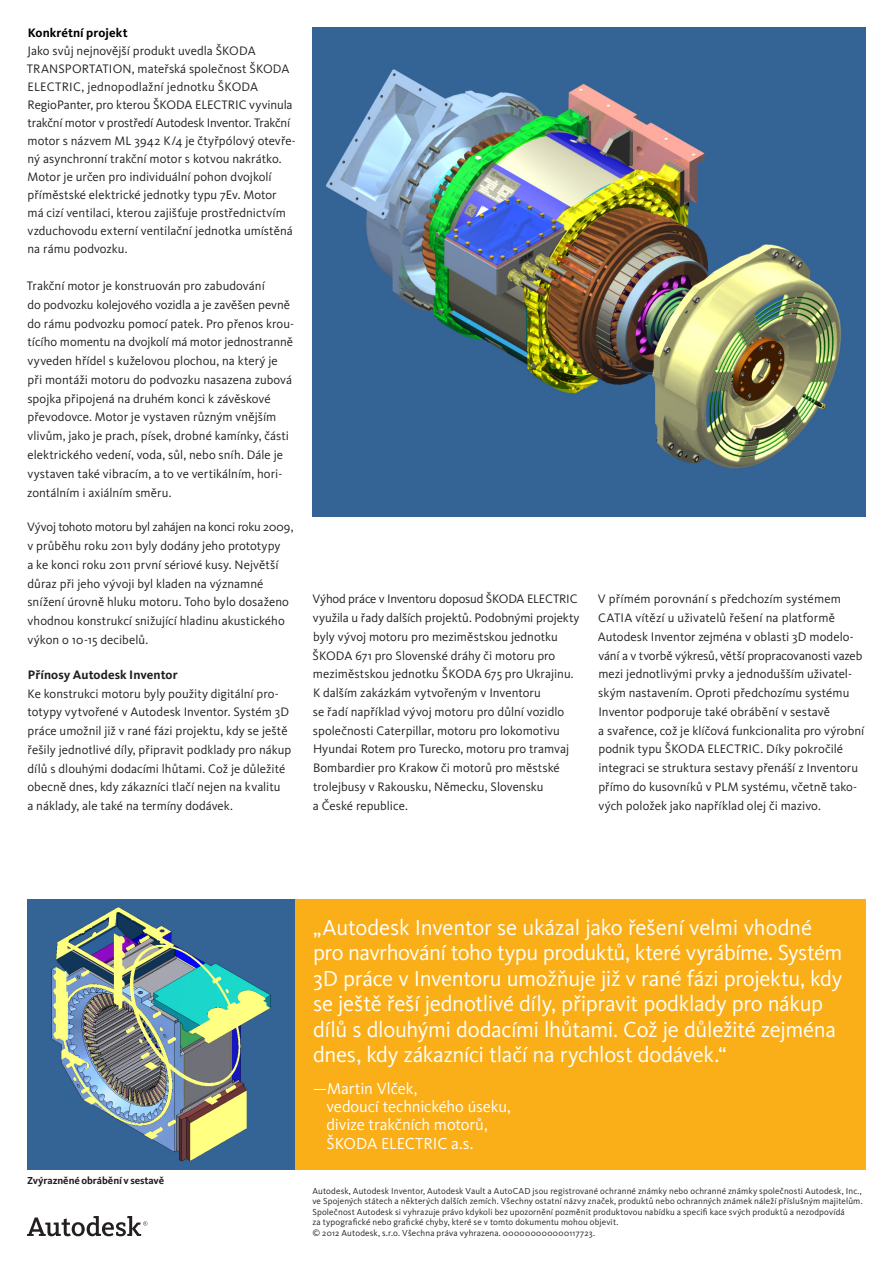
<style>
.page{position:relative;width:893px;height:1263px;background:#fff}
.page>*{position:absolute;margin:0;border:0;box-sizing:border-box;transform-origin:0 0}
.Quote_-_Text{font:22.5px/25.5px "Kievit Pro";letter-spacing:-.015em;color:#fff}
.Quote_-_Attribution{font:16.5px/18px "Kievit Pro";letter-spacing:-.01em;color:#fff}
.Body_-_Text{font:12.75px/18.8px "Kievit Pro";color:#231f20}
.Body_-_Subhead{font:700 12.75px "Kievit Pro";letter-spacing:.005em;color:#000002}
.Body_-_Text-2{font:700 10.5px "Kievit Pro";letter-spacing:-.01em;color:#231f20}
.Tradegraph{font:9px/10.5px "Kievit Pro";letter-spacing:.015em;color:#231f20}
.s1{font-weight:700}
</style>
<div class="page">
<img style="left:312px;top:27px;width:554px;height:490px">
<img style="left:27px;top:900px;width:268px;height:270px">
<div style="left:295px;top:900px;width:571px;height:270px;background:#faaf18"></div>
<svg style="left:27px;top:1216px;width:120px;height:20px"></svg>
<p class="Body_-_Subhead" style="left:28px;top:25px;width:101px">Konkrétní projekt</p>
<p class="Body_-_Text" style="left:27px;top:41px;width:270px;line-height:18px">Jako svůj nejnovější produkt uvedla ŠKODA TRANSPORTATION, mateřská společnost ŠKODA ELECTRIC, jednopodlažní jednotku ŠKODA RegioPanter, pro kterou ŠKODA ELECTRIC vyvinula trakční motor v prostředí Autodesk Inventor. Trakční motor s názvem ML 3942 K/4 je čtyřpólový otevře&shy;ný asynchronní trakční motor s kotvou nakrátko.<br>Motor je určen pro individuální pohon dvojkolí příměstské elektrické jednotky typu 7Ev. Motor<br>má cizí ventilaci, kterou zajišťuje prostřednictvím vzduchovodu externí ventilační jednotka umístěná na rámu podvozku.</p>
<p class="Body_-_Text" style="left:27px;top:276px;width:269px">Trakční motor je konstruován pro zabudování<br>do podvozku kolejového vozidla a je zavěšen pevně do rámu podvozku pomocí patek. Pro přenos krou&shy;tícího momentu na dvojkolí má motor jednostranně vyveden hřídel s kuželovou plochou, na který je při montáži motoru do podvozku nasazena zubová spojka připojená na druhém konci k závěskové převodovce. Motor je vystaven různým vnějším vlivům, jako je prach, písek, drobné kamínky, části elektrického vedení, voda, sůl, nebo sníh. Dále je vystaven také vibracím, a to ve vertikálním, hori&shy;zontálním i axiálním směru.</p>
<p class="Body_-_Text" style="left:27px;top:518px;width:268px">Vývoj tohoto motoru byl zahájen na konci roku 2009, v průběhu roku 2011 byly dodány jeho prototypy<br>a ke konci roku 2011 první sériové kusy. Největší důraz při jeho vývoji byl kladen na významné snížení úrovně hluku motoru. Toho bylo dosaženo vhodnou konstrukcí snižující hladinu akustického výkon o 10-15 decibelů.</p>
<p class="Body_-_Text" style="left:27px;top:665px;width:265px"><span class="s1">Přínosy Autodesk Inventor<br></span>Ke konstrukci motoru byly použity digitální pro&shy;totypy vytvořené v Autodesk Inventor. Systém 3D práce umožnil již v rané fázi projektu, kdy se ještě řešily jednotlivé díly, připravit podklady pro nákup dílů s dlouhými dodacími lhůtami. Což je důležité obecně dnes, kdy zákazníci tlačí nejen na kvalitu<br>a náklady, ale také na termíny dodávek.</p>
<p class="Body_-_Text" style="left:312px;top:590px;width:269px">Výhod práce v Inventoru doposud ŠKODA ELECTRIC využila u řady dalších projektů. Podobnými projekty byly vývoj motoru pro meziměstskou jednotku ŠKODA 671 pro Slovenské dráhy či motoru pro meziměstskou jednotku ŠKODA 675 pro Ukrajinu.<br>K dalším zakázkám vytvořeným v Inventoru<br>se řadí například vývoj motoru pro důlní vozidlo společnosti Caterpillar, motoru pro lokomotivu Hyundai Rotem pro Turecko, motoru pro tramvaj Bombardier pro Krakow či motorů pro městské trolejbusy v Rakousku, Německu, Slovensku<br>a České republice.</p>
<p class="Body_-_Text" style="left:598px;top:590px;width:268px">V přímém porovnání s předchozím systémem CATIA vítězí u uživatelů řešení na platformě Autodesk Inventor zejména v oblasti 3D modelo&shy;vání a v tvorbě výkresů, větší propracovanosti vazeb mezi jednotlivými prvky a jednodušším uživatel&shy;ským nastavením. Oproti předchozímu systému Inventor podporuje také obrábění v sestavě<br>a svařence, což je klíčová funkcionalita pro výrobní podnik typu ŠKODA ELECTRIC. Díky pokročilé integraci se struktura sestavy přenáší z Inventoru přímo do kusovníků v PLM systému, včetně tako&shy;vých položek jako například olej či mazivo.</p>
<p class="Body_-_Text-2" style="left:27px;top:1174px;width:139px">Zvýrazněné obrábění v sestavě</p>
<p class="Quote_-_Text" style="left:313px;top:914px;width:531px">„Autodesk Inventor se ukázal jako řešení velmi vhodné pro navrhování toho typu produktů, které vyrábíme. Systém 3D práce v Inventoru umožňuje již v rané fázi projektu, kdy se ještě řeší jednotlivé díly, připravit podklady pro nákup dílů s dlouhými dodacími lhůtami. Což je důležité zejména dnes, kdy zákazníci tlačí na rychlost dodávek.“</p>
<p class="Quote_-_Attribution" style="left:327px;top:1079px;width:186px;text-indent:-14px">—Martin Vlček,<br>vedoucí technického úseku, divize trakčních motorů,</p>
<p class="Quote_-_Attribution" style="left:327px;top:1134px;width:148px">ŠKODA ELECTRIC a.s.</p>
<p class="Tradegraph" style="left:312px;top:1186px;width:552px">Autodesk, Autodesk Inventor, Autodesk Vault a AutoCAD jsou registrované ochranné známky nebo ochranné známky společnosti Autodesk, Inc., ve Spojených státech a některých dalších zemích. Všechny ostatní názvy značek, produktů nebo ochranných známek náleží příslušným majitelům.<br>Společnost Autodesk si vyhrazuje právo kdykoli bez upozornění pozměnit produktovou nabídku a specifi kace svých produktů a nezodpovídá<br>za typografické nebo grafické chyby, které se v tomto dokumentu mohou objevit.<br>© 2012 Autodesk, s.r.o. Všechna práva vyhrazena. 000000000000117723.</p>
</div>
